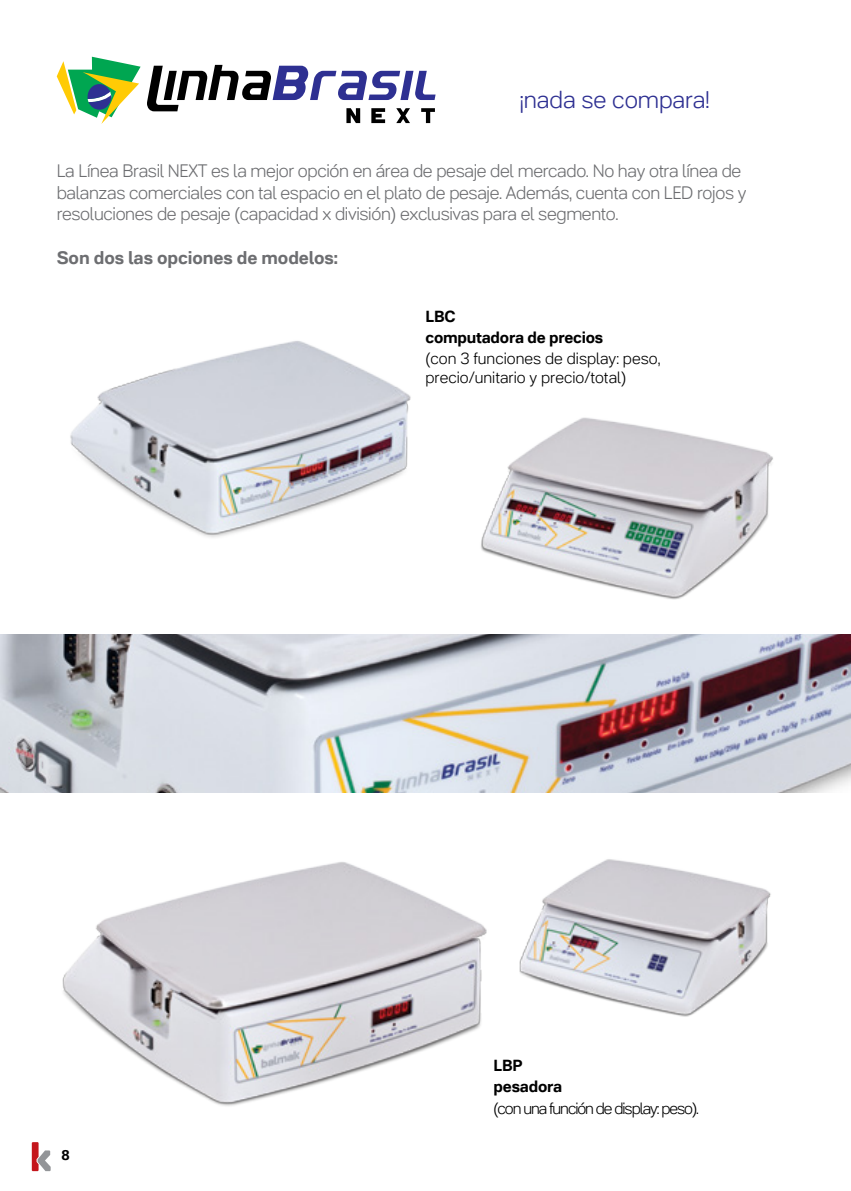
<style>
.page{position:relative;width:851px;height:1191px;background:#fff}
.page>*{position:absolute;margin:0;border:0;box-sizing:border-box;transform-origin:0 0}
.t1{font:300 24px "NII Sans";letter-spacing:-.005em;color:#2e3092}
.t2{font:300 18px/21.6px "NII Sans";letter-spacing:-.02em;color:#6d6e71}
.t3{font:700 18px "NII Sans";letter-spacing:-.005em;color:#6d6e71}
.t4{font:300 16px/19.2px "NII Sans";color:#000}
.t5{font:700 16px/21.2px "NII Sans";letter-spacing:-.015em;color:#000}
.t6{font:300 16px "NII Sans";letter-spacing:-.065em;color:#000}
.t7{font:700 14px "NII Sans";color:#000}
</style>
<div class="page">
<svg style="left:57px;top:57px;width:84px;height:67px"></svg>
<svg style="left:147px;top:65px;width:288px;height:58px"></svg>
<img style="left:70px;top:341px;width:341px;height:197px">
<img style="left:481px;top:417px;width:292px;height:183px">
<img style="left:62px;top:862px;width:425px;height:244px">
<img style="left:519px;top:859px;width:252px;height:158px">
<img style="left:0;top:635px;width:850px;height:157px">
<svg style="left:32px;top:1142px;width:19px;height:29px"></svg>
<h1 class="t1" style="left:520px;top:84px;width:191px">¡nada se compara!</h1>
<p class="t2" style="left:57px;top:160px;width:691px">La Línea Brasil NEXT es la mejor opción en área de pesaje del mercado. No hay otra línea de balanzas comerciales con tal espacio en el plato de pesaje. Además, cuenta con LED rojos y resoluciones de pesaje (capacidad x división) exclusivas para el segmento.</p>
<p class="t3" style="left:57px;top:246px;width:282px">Son dos las opciones de modelos:</p>
<p class="t5" style="left:425px;top:305px;width:179px">LBC<br>computadora de precios</p>
<p class="t4" style="left:425px;top:348px;width:236px">(con 3 funciones de display: peso, precio/unitario y precio/total)</p>
<p class="t7" style="left:61px;top:1146px;width:10px">8</p>
<p class="t5" style="left:493px;top:1054px;width:70px">LBP pesadora</p>
<p class="t6" style="left:493px;top:1098px;width:207px">(con una función de display: peso).</p>
</div>
